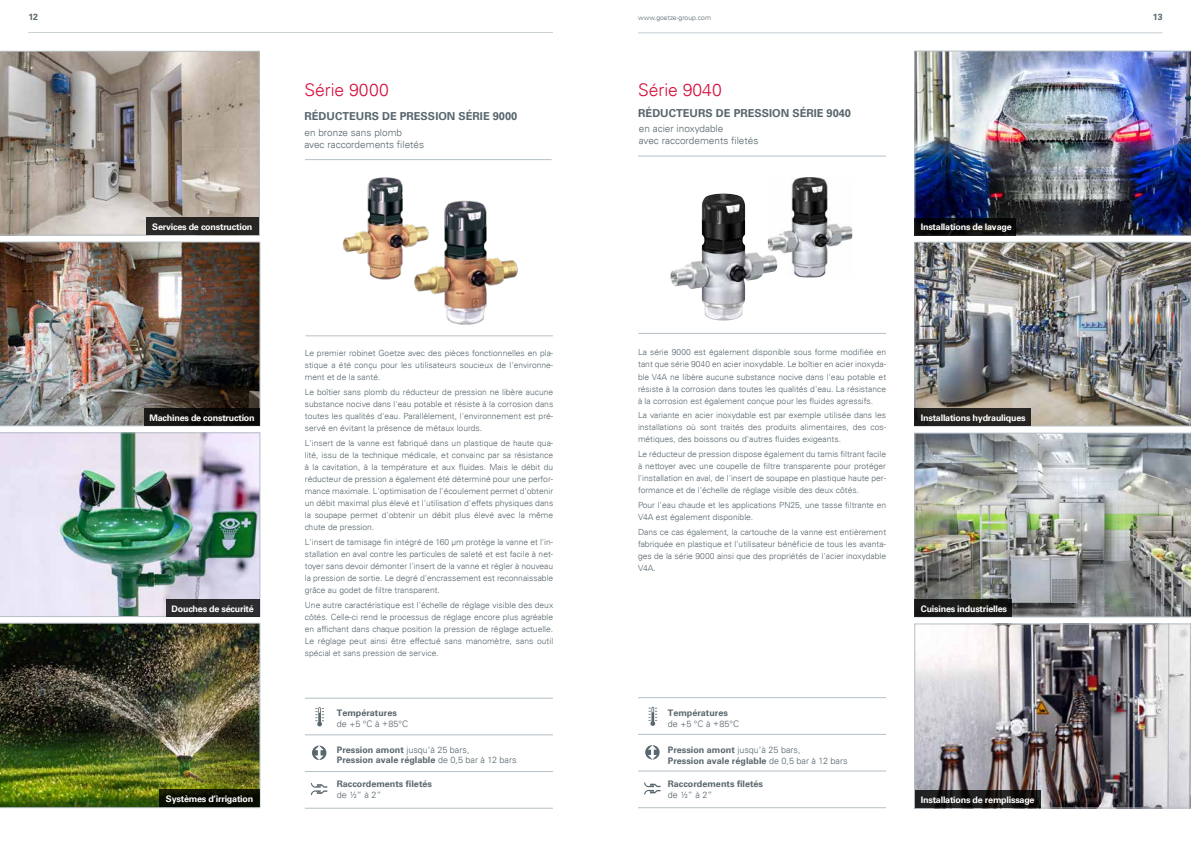
<style>
.page{position:relative;width:1191px;height:842px;background:#fff}
.page>*{position:absolute;margin:0;border:0;box-sizing:border-box;transform-origin:0 0}
.t1{font:300 17.5px "Univers";color:#d60f3c}
.t2{font:700 11px "Univers";color:#58666d}
.t3{font:300 10px/11.5px "Univers";color:#58666d}
.t4{font:700 9px/10.5px "Univers";color:#58666d}
.t5{font:700 9px "Univers";letter-spacing:-.025em;color:#fff}
.t6{font:300 9px "Univers";color:#58666d}
.t7{font:700 8.8px "Univers";color:#58666d}
.t8{font:300 8.5px/12px "Univers";color:#58666d;text-align:justify}
.t9{font:300 6.8px "Univers";color:#58666d}
.s1{font-weight:300}
</style>
<div class="page">
<hr style="left:28px;top:32px;width:525px;height:1px;background:#b6c0c6">
<hr style="left:638px;top:33px;width:524px;height:1px;background:#b6c0c6">
<img style="left:414px;top:200px;width:104px;height:125px">
<img style="left:342px;top:177px;width:91px;height:105px">
<svg style="left:311px;top:783px;width:16px;height:12px"></svg>
<svg style="left:312px;top:746px;width:14px;height:14px"></svg>
<svg style="left:315px;top:707px;width:9px;height:19px"></svg>
<hr style="left:305px;top:735px;width:248px;height:1px;background:#b6c0c6">
<hr style="left:305px;top:808px;width:248px;height:1px;background:#b6c0c6">
<hr style="left:305px;top:771px;width:248px;height:1px;background:#b6c0c6">
<hr style="left:305px;top:698px;width:248px;height:1px;background:#b6c0c6">
<img style="left:692px;top:193px;width:30px;height:69px">
<img style="left:768px;top:177px;width:84px;height:100px">
<svg style="left:644px;top:782px;width:16px;height:12px"></svg>
<svg style="left:645px;top:745px;width:14px;height:14px"></svg>
<svg style="left:648px;top:707px;width:9px;height:19px"></svg>
<hr style="left:638px;top:734px;width:248px;height:1px;background:#b6c0c6">
<hr style="left:638px;top:807px;width:248px;height:1px;background:#b6c0c6">
<hr style="left:638px;top:771px;width:248px;height:1px;background:#b6c0c6">
<hr style="left:638px;top:697px;width:248px;height:1px;background:#b6c0c6">
<hr style="left:305px;top:159px;width:246px;height:1px;background:#b6c0c6">
<hr style="left:306px;top:336px;width:247px;height:1px;background:#b6c0c6">
<hr style="left:638px;top:156px;width:248px;height:1px;background:#b6c0c6">
<hr style="left:638px;top:333px;width:248px;height:1px;background:#b6c0c6">
<svg style="left:0;top:51px;width:259px;height:184px;background:#a89f96"></svg>
<img style="left:0;top:432px;width:260px;height:185px">
<img style="left:0;top:623px;width:260px;height:185px">
<img style="left:0;top:242px;width:260px;height:184px">
<img style="left:914px;top:433px;width:277px;height:184px">
<img style="left:914px;top:242px;width:277px;height:184px">
<img style="left:914px;top:51px;width:277px;height:185px">
<img style="left:914px;top:624px;width:277px;height:184px">
<div style="left:146px;top:217px;width:113px;height:18px;background:#282523"></div>
<div style="left:166px;top:599px;width:94px;height:18px;background:#2c2b2f"></div>
<svg style="left:159px;top:789px;width:101px;height:18px;background:#0b0f02"></svg>
<div style="left:144px;top:408px;width:116px;height:18px;background:#110f0d"></div>
<div style="left:914px;top:599px;width:98px;height:18px;background:#171817"></div>
<div style="left:914px;top:408px;width:117px;height:18px;background:#272420"></div>
<svg style="left:914px;top:218px;width:101px;height:18px;background:#0b0c0e"></svg>
<svg style="left:914px;top:790px;width:126px;height:18px;background:#1a1819"></svg>
<p class="t7" style="left:28px;top:12px;width:11px">12</p>
<p class="t9" style="left:638px;top:13px;width:75px">www.goetze-group.com</p>
<p class="t7" style="left:1152px;top:12px;width:11px">13</p>
<h1 class="t1" style="left:304px;top:79px;width:86px">Série 9000</h1>
<p class="t2" style="left:304px;top:110px;width:214px">RÉDUCTEURS DE PRESSION SÉRIE 9000</p>
<p class="t3" style="left:304px;top:127px;width:121px">en bronze sans plomb avec raccordements filetés</p>
<h1 class="t1" style="left:638px;top:79px;width:85px">Série 9040</h1>
<p class="t2" style="left:638px;top:106px;width:214px">RÉDUCTEURS DE PRESSION SÉRIE 9040</p>
<p class="t3" style="left:639px;top:123px;width:121px">en acier inoxydable<br>avec raccordements filetés</p>
<p class="t5" style="left:152px;top:221px;width:102px">Services de construction</p>
<p class="t5" style="left:921px;top:222px;width:92px">Installations de lavage</p>
<p class="t5" style="left:150px;top:412px;width:107px">Machines de construction</p>
<p class="t5" style="left:171px;top:603px;width:84px">Douches de sécurité</p>
<p class="t8" style="left:305px;top:347px;width:250px">Le premier robinet Goetze avec des pièces fonctionnelles en pla&shy;stique a été conçu pour les utilisateurs soucieux de l'environne&shy;ment et de la santé.</p>
<p class="t8" style="left:305px;top:386px;width:250px">Le boîtier sans plomb du réducteur de pression ne libère aucune substance nocive dans l'eau potable et résiste à la corrosion dans toutes les qualités d'eau. Parallèlement, l'environnement est pré&shy;servé en évitant la présence de métaux lourds.</p>
<p class="t8" style="left:305px;top:437px;width:250px">L'insert de la vanne est fabriqué dans un plastique de haute qua&shy;lité, issu de la technique médicale, et convainc par sa résistance à la cavitation, à la température et aux fluides. Mais le débit du réducteur de pression a également été déterminé pour une perfor&shy;mance maximale. L'optimisation de l'écoulement permet d'obtenir un débit maximal plus élevé et l'utilisation d'effets physiques dans la soupape permet d'obtenir un débit plus élevé avec la même chute de pression.</p>
<p class="t8" style="left:305px;top:536px;width:250px">L'insert de tamisage fin intégré de 160 µm protège la vanne et l'in&shy;stallation en aval contre les particules de saleté et est facile à net&shy;toyer sans devoir démonter l'insert de la vanne et régler à nouveau la pression de sortie. Le degré d'encrassement est reconnaissable grâce au godet de filtre transparent.</p>
<p class="t8" style="left:305px;top:599px;width:250px">Une autre caractéristique est l'échelle de réglage visible des deux côtés. Celle-ci rend le processus de réglage encore plus agréable en affichant dans chaque position la pression de réglage actuelle.<br>Le réglage peut ainsi être effectué sans manomètre, sans outil spécial et sans pression de service.</p>
<p class="t8" style="left:638px;top:346px;width:250px">La série 9000 est également disponible sous forme modifiée en tant que série 9040 en acier inoxydable. Le boîtier en acier inoxyda&shy;ble V4A ne libère aucune substance nocive dans l'eau potable et résiste à la corrosion dans toutes les qualités d'eau. La résistance à la corrosion est également conçue pour les fluides agressifs.</p>
<p class="t8" style="left:638px;top:409px;width:250px">La variante en acier inoxydable est par exemple utilisée dans les installations où sont traités des produits alimentaires, des cos&shy;métiques, des boissons ou d'autres fluides exigeants.</p>
<p class="t8" style="left:638px;top:448px;width:250px">Le réducteur de pression dispose également du tamis filtrant facile à nettoyer avec une coupelle de filtre transparente pour protéger l'installation en aval, de l'insert de soupape en plastique haute per&shy;formance et de l'échelle de réglage visible des deux côtés.</p>
<p class="t8" style="left:638px;top:499px;width:250px">Pour l'eau chaude et les applications PN25, une tasse filtrante en<br>V4A est également disponible.</p>
<p class="t8" style="left:638px;top:526px;width:250px">Dans ce cas également, la cartouche de la vanne est entièrement fabriquée en plastique et l'utilisateur bénéficie de tous les avanta&shy;ges de la série 9000 ainsi que des propriétés de l'acier inoxydable V4A.</p>
<p class="t5" style="left:921px;top:412px;width:106px">Installations hydrauliques</p>
<p class="t5" style="left:921px;top:603px;width:88px">Cuisines industrielles</p>
<p class="t4" style="left:337px;top:708px;width:62px">Températures</p>
<p class="t6" style="left:337px;top:718px;width:73px">de +5 °C à +85°C</p>
<p class="t4" style="left:668px;top:707px;width:62px">Températures</p>
<p class="t6" style="left:668px;top:718px;width:73px">de +5 °C à +85°C</p>
<p class="t4" style="left:337px;top:745px;width:181px">Pression amont <span class="s1">jusqu‘à 25 bars,<br></span>Pression avale réglable <span class="s1">de 0,5 bar à 12 bars</span></p>
<p class="t4" style="left:668px;top:745px;width:181px">Pression amont <span class="s1">jusqu‘à 25 bars,<br></span>Pression avale réglable <span class="s1">de 0,5 bar à 12 bars</span></p>
<p class="t5" style="left:166px;top:793px;width:89px">Systèmes d‘irrigation</p>
<p class="t4" style="left:337px;top:779px;width:97px">Raccordements filetés</p>
<p class="t6" style="left:337px;top:789px;width:46px">de ½“ à 2“</p>
<p class="t4" style="left:668px;top:779px;width:97px">Raccordements filetés</p>
<p class="t6" style="left:668px;top:790px;width:46px">de ½“ à 2“</p>
<p class="t5" style="left:921px;top:794px;width:115px">Installations de remplissage</p>
</div>
